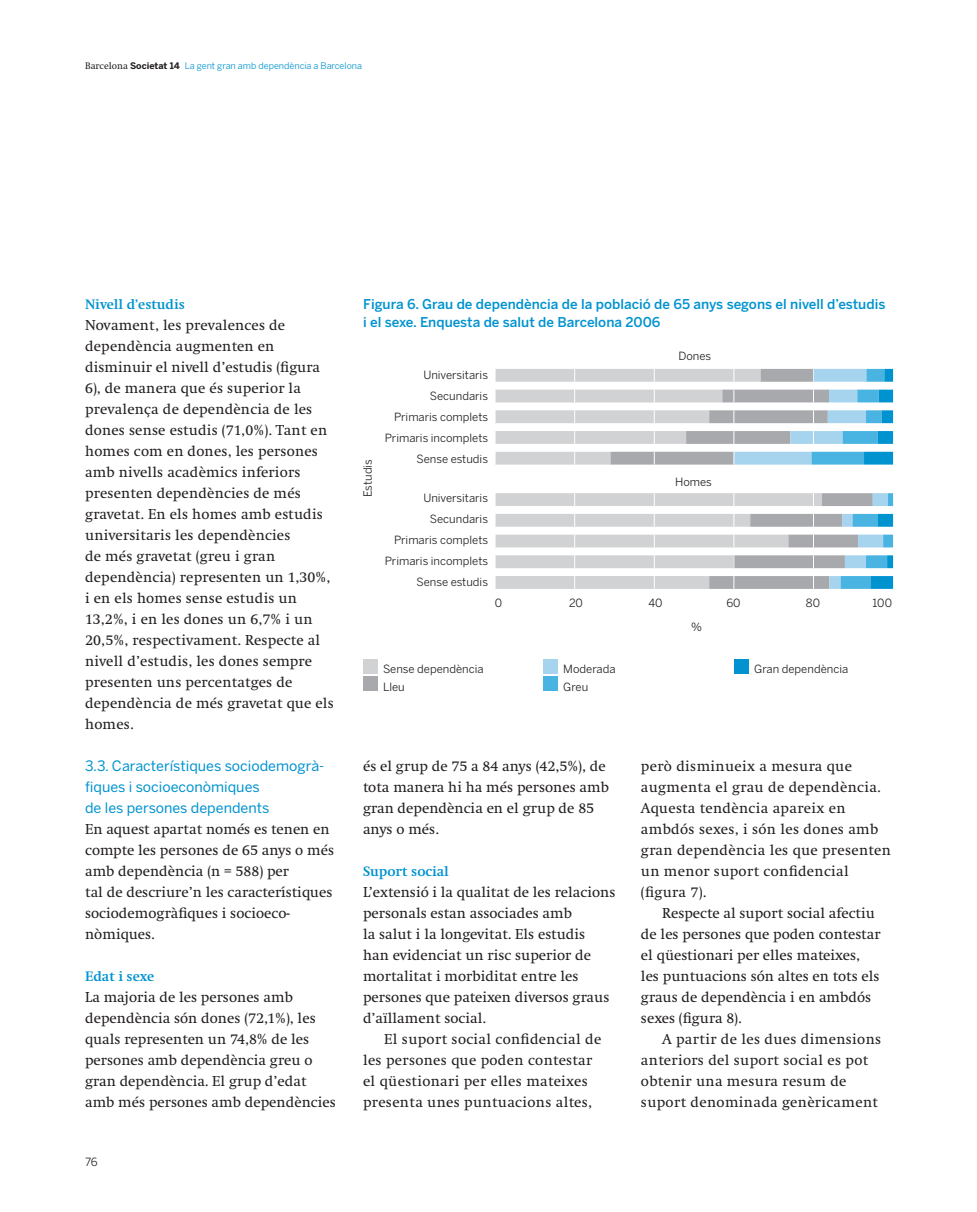
<style>
.page{position:relative;width:977px;height:1212px;background:#fff}
.page>*{position:absolute;margin:0;border:0;box-sizing:border-box;transform-origin:0 0}
.t1{font:15px/21px "Swift";color:#231f20}
.t2{font:15px/21px "Swift";letter-spacing:.02em;color:#231f20}
.t3{font:14.25px/21px "Benton Sans";color:#0093d0}
.t4{font:700 14.25px "Swift";color:#0093d0}
.t5{font:500 13.5px/18px "Benton Sans";color:#0093d0}
.t6{font:11.25px/21px "Benton Sans";color:#231f20;text-align:right}
.t7{font:9px "Benton Sans";color:#0093d0}
.s1{font-family:"Swift";font-size:9.75px;color:#231f20}
.s2{font-weight:700;color:#231f20}
</style>
<div class="page">
<svg style="left:495px;top:369px;width:115px;height:220px"></svg>
<svg style="left:610px;top:369px;width:124px;height:220px"></svg>
<svg style="left:734px;top:369px;width:159px;height:220px"></svg>
<div style="left:363px;top:659px;width:15px;height:14px;background:#d1d2d4"></div>
<div style="left:363px;top:676px;width:15px;height:15px;background:#a8a9ad"></div>
<div style="left:543px;top:659px;width:15px;height:14px;background:#a6d4ee"></div>
<div style="left:543px;top:676px;width:15px;height:15px;background:#49b4e1"></div>
<div style="left:734px;top:659px;width:15px;height:14px;background:#0093d0"></div>
<p class="t7" style="left:85px;top:63px;width:278px"><span class="s1">Barcelona</span> <span class="s2">Societat 14</span> La gent gran amb dependència a Barcelona</p>
<p class="t4" style="left:85px;top:298px;width:101px">Nivell d’estudis</p>
<p class="t1" style="left:85px;top:316px;width:250px">Novament, les prevalences de dependència augmenten en disminuir el nivell d’estudis (figura<br>6), de manera que és superior la prevalença de dependència de les dones sense estudis (71,0%). Tant en homes com en dones, les persones amb nivells acadèmics inferiors presenten dependències de més gravetat. En els homes amb estudis universitaris les dependències<br>de més gravetat (greu i gran dependència) representen un 1,30%, i en els homes sense estudis un<br>13,2%, i en les dones un 6,7% i un<br>20,5%, respectivament. Respecte al nivell d’estudis, les dones sempre presenten uns percentatges de dependència de més gravetat que els homes.</p>
<p class="t3" style="left:85px;top:756px;width:241px">3.3. Característiques sociodemogrà&shy;fiques i socioeconòmiques<br>de les persones dependents</p>
<p class="t1" style="left:85px;top:820px;width:250px">En aquest apartat només es tenen en compte les persones de 65 anys o més amb dependència (n = 588) per<br>tal de descriure’n les característiques sociodemogràfiques i socioeco&shy;nòmiques.</p>
<p class="t4" style="left:85px;top:970px;width:71px">Edat i sexe</p>
<p class="t1" style="left:85px;top:988px;width:252px">La majoria de les persones amb dependència són dones (72,1%), les quals representen un 74,8% de les persones amb dependència greu o gran dependència. El grup d’edat amb més persones amb dependències</p>
<p class="t6" style="left:85px;top:1153px;width:14px">76</p>
<p class="t5" style="left:363px;top:297px;width:523px">Figura 6. Grau de dependència de la població de 65 anys segons el nivell d’estudis i el sexe. Enquesta de salut de Barcelona 2006</p>
<p class="t6" style="left:678px;top:346px;width:34px">Dones</p>
<p class="t6" style="left:358px;top:497px;width:39px;rotate:-90deg">Estudis</p>
<p class="t6" style="left:385px;top:365px;width:105px">Universitaris<br>Secundaris<br>Primaris complets<br>Primaris incomplets<br>Sense estudis</p>
<p class="t6" style="left:385px;top:489px;width:105px">Universitaris<br>Secundaris<br>Primaris complets<br>Primaris incomplets<br>Sense estudis</p>
<p class="t6" style="left:675px;top:472px;width:38px">Homes</p>
<p class="t6" style="left:495px;top:593px;width:9px">0</p>
<p class="t6" style="left:569px;top:593px;width:15px">20</p>
<p class="t6" style="left:648px;top:593px;width:16px">40</p>
<p class="t6" style="left:726px;top:593px;width:16px">60</p>
<p class="t6" style="left:806px;top:593px;width:16px">80</p>
<p class="t6" style="left:872px;top:593px;width:21px">100</p>
<p class="t6" style="left:691px;top:618px;width:12px">%</p>
<p class="t6" style="left:383px;top:661px;width:102px;line-height:18px;text-align:left">Sense dependència<br>Lleu</p>
<p class="t6" style="left:563px;top:661px;width:54px;line-height:18px;text-align:left">Moderada<br>Greu</p>
<p class="t6" style="left:754px;top:660px;width:95px">Gran dependència</p>
<p class="t1" style="left:363px;top:757px;width:247px">és el grup de 75 a 84 anys (42,5%), de tota manera hi ha més persones amb gran dependència en el grup de 85 anys o més.</p>
<p class="t4" style="left:363px;top:865px;width:87px">Suport social</p>
<p class="t1" style="left:363px;top:883px;width:254px">L’extensió i la qualitat de les relacions personals estan associades amb<br>la salut i la longevitat. Els estudis<br>han evidenciat un risc superior de mortalitat i morbiditat entre les persones que pateixen diversos graus d’aïllament social.</p>
<p class="t2" style="left:363px;top:1030px;width:240px;text-indent:21px">El suport social confidencial de les persones que poden contestar el qüestionari per elles mateixes presenta unes puntuacions altes,</p>
<p class="t2" style="left:641px;top:757px;width:251px">però disminueix a mesura que augmenta el grau de dependència.<br>Aquesta tendència apareix en ambdós sexes, i són les dones amb gran dependència les que presenten un menor suport confidencial (figura 7).</p>
<p class="t1" style="left:641px;top:904px;width:241px;text-indent:21px">Respecte al suport social afectiu de les persones que poden contestar el qüestionari per elles mateixes, les puntuacions són altes en tots els graus de dependència i en ambdós sexes (figura 8).</p>
<p class="t2" style="left:641px;top:1030px;width:242px;text-indent:21px">A partir de les dues dimensions anteriors del suport social es pot obtenir una mesura resum de suport denominada genèricament</p>
</div>
